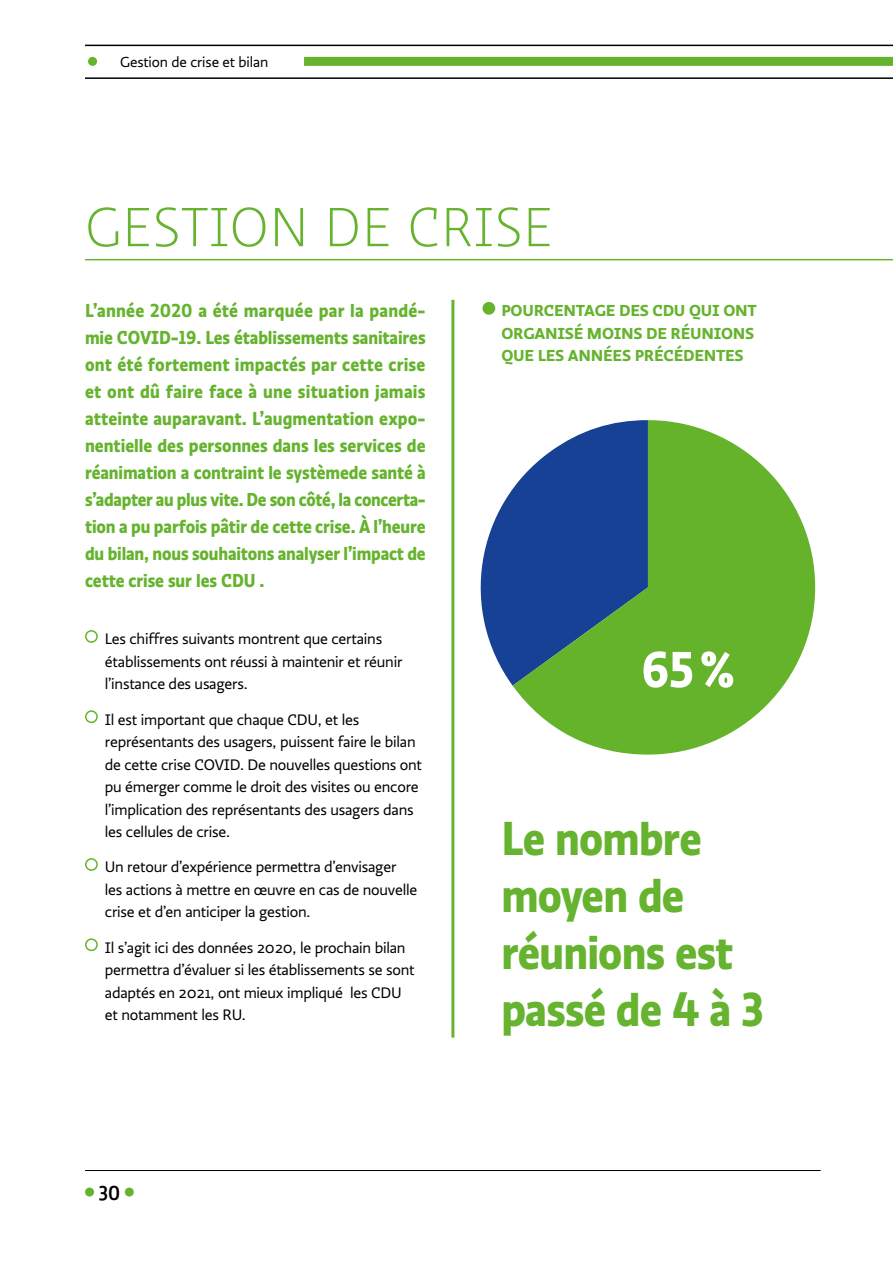
<style>
.page{position:relative;width:893px;height:1263px;background:#fff}
.page>*{position:absolute;margin:0;border:0;box-sizing:border-box;transform-origin:0 0}
.t1{font:300 57px "Ratio";letter-spacing:.015em;color:#65b32e}
.t2{font:700 52.5px "Ratio Display";color:#fff}
.t3{font:700 49.5px/57px "Ratio Display";letter-spacing:-.015em;color:#65b32e}
.t4{font:500 21px "Ratio Display";color:#000}
.t5{font:700 19.5px/27px "Ratio Display";letter-spacing:-.005em;color:#65b32e;text-align:justify}
.t6{font:700 16.5px/22.5px "Ratio";letter-spacing:-.015em;color:#65b32e}
.t7{font:15.75px/22.5px "Ratio";letter-spacing:-.015em;color:#000}
.t8{font:15px "Ratio";letter-spacing:-.01em;color:#000}
</style>
<div class="page">
<div style="left:304px;top:57px;width:589px;height:9px;background:#65b32e"></div>
<hr style="left:85px;top:77px;width:808px;height:2px;background:#000">
<hr style="left:85px;top:45px;width:808px;height:1px;background:#000">
<hr style="left:85px;top:1170px;width:736px;height:1px;background:#000">
<div style="left:85px;top:1187px;width:9px;height:9px;background:#65b32e;border-radius:50%"></div>
<div style="left:125px;top:1187px;width:9px;height:9px;background:#65b32e;border-radius:50%"></div>
<div style="left:88px;top:57px;width:9px;height:9px;background:#65b32e;border-radius:50%"></div>
<hr style="left:85px;top:259px;width:808px;height:1px;background:#65b32e">
<div style="left:85px;top:630px;width:13px;height:13px;border:2px solid #65b32e;border-radius:50%"></div>
<div style="left:85px;top:710px;width:13px;height:13px;border:2px solid #65b32e;border-radius:50%"></div>
<div style="left:85px;top:858px;width:13px;height:13px;border:2px solid #65b32e;border-radius:50%"></div>
<div style="left:85px;top:938px;width:13px;height:13px;border:2px solid #65b32e;border-radius:50%"></div>
<hr style="left:451px;top:300px;width:3px;height:737px;background:#65b32e">
<svg style="left:480px;top:488px;width:33px;height:198px;fill:#164194"></svg>
<svg style="left:513px;top:420px;width:302px;height:335px;fill:#64b32b"></svg>
<div style="left:482px;top:302px;width:13px;height:13px;background:#65b32e;border-radius:50%"></div>
<p class="t8" style="left:120px;top:53px;width:150px">Gestion de crise et bilan</p>
<h1 class="t1" style="left:85px;top:197px;width:469px">GESTION DE CRISE</h1>
<p class="t5" style="left:85px;top:296px;width:342px">L’année 2020 a été marquée par la pandé&shy;mie COVID-19. Les établissements sanitaires ont été fortement impactés par cette crise et ont dû faire face à une situation jamais atteinte auparavant. L’augmentation expo&shy;nentielle des personnes dans les services de réanimation a contraint le systèmede santé à s’adapter au plus vite. De son côté, la concerta&shy;tion a pu parfois pâtir de cette crise. À l’heure du bilan, nous souhaitons analyser l’impact de cette crise sur les CDU .</p>
<p class="t7" style="left:105px;top:628px;width:299px">Les chiffres suivants montrent que certains établissements ont réussi à maintenir et réunir l’instance des usagers.</p>
<p class="t7" style="left:105px;top:708px;width:319px">Il est important que chaque CDU, et les représentants des usagers, puissent faire le bilan de cette crise COVID. De nouvelles questions ont pu émerger comme le droit des visites ou encore l’implication des représentants des usagers dans les cellules de crise.</p>
<p class="t7" style="left:105px;top:856px;width:314px">Un retour d’expérience permettra d’envisager les actions à mettre en œuvre en cas de nouvelle crise et d’en anticiper la gestion.</p>
<p class="t7" style="left:105px;top:936px;width:311px">Il s’agit ici des données 2020, le prochain bilan permettra d’évaluer si les établissements se sont adaptés en 2021, ont mieux impliqué les CDU et notamment les RU.</p>
<h3 class="t4" style="left:99px;top:1180px;width:23px">30</h3>
<p class="t6" style="left:501px;top:299px;width:257px">POURCENTAGE DES CDU QUI ONT<br>ORGANISÉ MOINS DE RÉUNIONS<br>QUE LES ANNÉES PRÉCÉDENTES</p>
<h2 class="t2" style="left:641px;top:637px;width:95px">65%</h2>
<h3 class="t3" style="left:501px;top:809px;width:264px">Le nombre moyen de réunions est passé de 4 à 3</h3>
</div>
